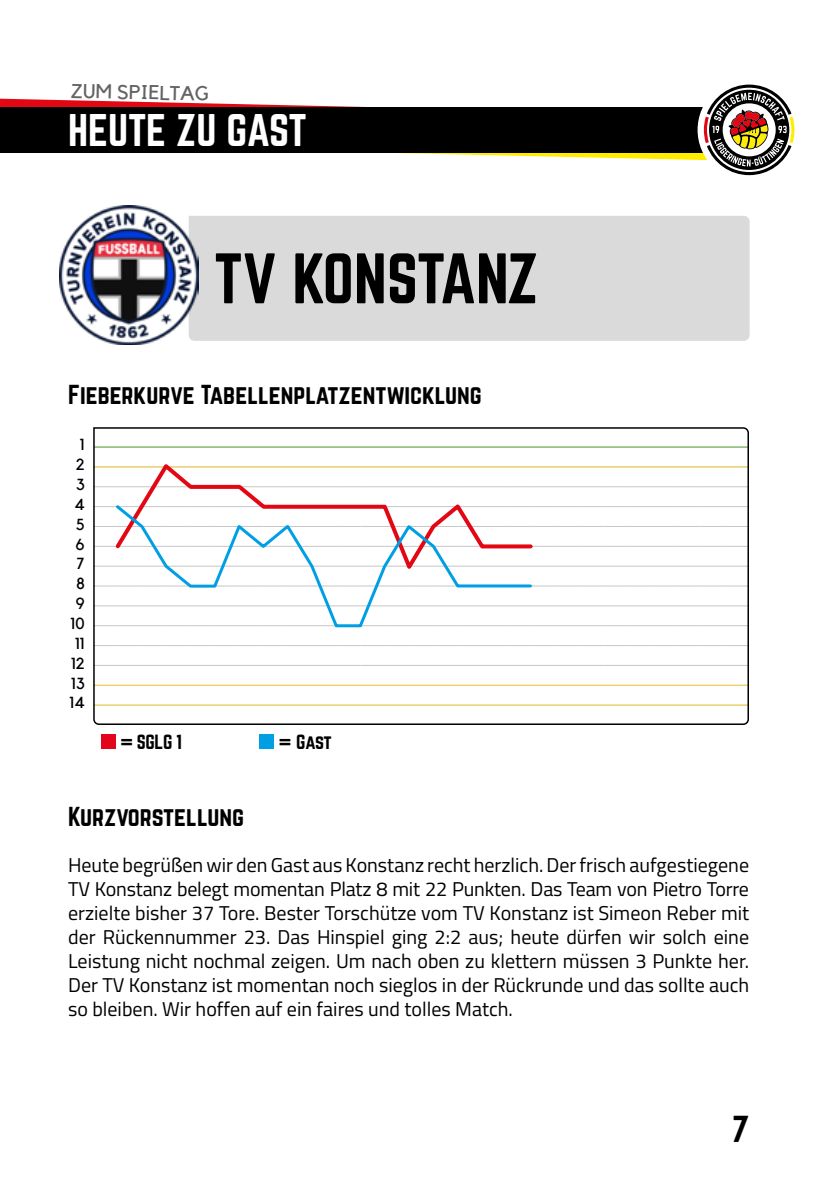
<style>
.page{position:relative;width:840px;height:1191px;background:#fff}
.page>*{position:absolute;margin:0;border:0;box-sizing:border-box;transform-origin:0 0}
.t1{font:62.4px "Norwester";letter-spacing:-.015em;color:#000}
.t2{font:40px "Norwester";letter-spacing:-.005em;color:#fff}
.t3{font:32.8px "Norwester";color:#000}
.t4{font:24px "Norwester";color:#000}
.t5{font:20px/24px "Titillium Web";color:#000;text-align:justify}
.t6{font:20px "Kollektif";color:#646363}
.t7{font:18px "Norwester";letter-spacing:-.02em;color:#000}
.t8{font:16px/19.8px "Kollektif";color:#000;text-align:right}
</style>
<div class="page">
<svg style="left:1px;top:85px;width:793px;height:90px"></svg>
<div style="left:198px;top:216px;width:551px;height:125px;background:#dadada"></div>
<div style="left:101px;top:734px;width:14px;height:15px;background:#e3051b"></div>
<div style="left:259px;top:734px;width:14px;height:15px;background:#009fe3"></div>
<img style="left:59px;top:205px;width:139px;height:140px">
<svg style="left:93px;top:427px;width:656px;height:298px"></svg>
<svg style="left:114px;top:462px;width:420px;height:109px"></svg>
<svg style="left:114px;top:503px;width:419px;height:126px"></svg>
<p class="t6" style="left:71px;top:79px;width:140px;rotate:1deg">ZUM SPIELTAG</p>
<h2 class="t2" style="left:68px;top:111px;width:240px">HEUTE ZU GAST</h2>
<h1 class="t1" style="left:214px;top:249px;width:326px">TV KONSTANZ</h1>
<p class="t4" style="left:68px;top:383px;width:415px">Fieberkurve Tabellenplatzentwicklung</p>
<p class="t8" style="left:70px;top:435px;width:17px">1<br>2<br>3<br>4<br>5<br>6<br>7<br>8<br>9<br>10<br>11<br>12<br>13<br>14</p>
<p class="t7" style="left:120px;top:733px;width:63px">= SGLG 1</p>
<p class="t7" style="left:279px;top:733px;width:54px">= Gast</p>
<p class="t4" style="left:68px;top:805px;width:177px">Kurzvorstellung</p>
<p class="t5" style="left:68px;top:852px;width:682px">Heute begrüßen wir den Gast aus Konstanz recht herzlich. Der frisch aufgestiegene TV Konstanz belegt momentan Platz 8 mit 22 Punkten. Das Team von Pietro Torre erzielte bisher 37 Tore. Bester Torschütze vom TV Konstanz ist Simeon Reber mit der Rückennummer 23. Das Hinspiel ging 2:2 aus; heute dürfen wir solch eine Leistung nicht nochmal zeigen. Um nach oben zu klettern müssen 3 Punkte her.<br>Der TV Konstanz ist momentan noch sieglos in der Rückrunde und das sollte auch so bleiben. Wir hoffen auf ein faires und tolles Match.</p>
<h3 class="t3" style="left:731px;top:1113px;width:19px">7</h3>
</div>
